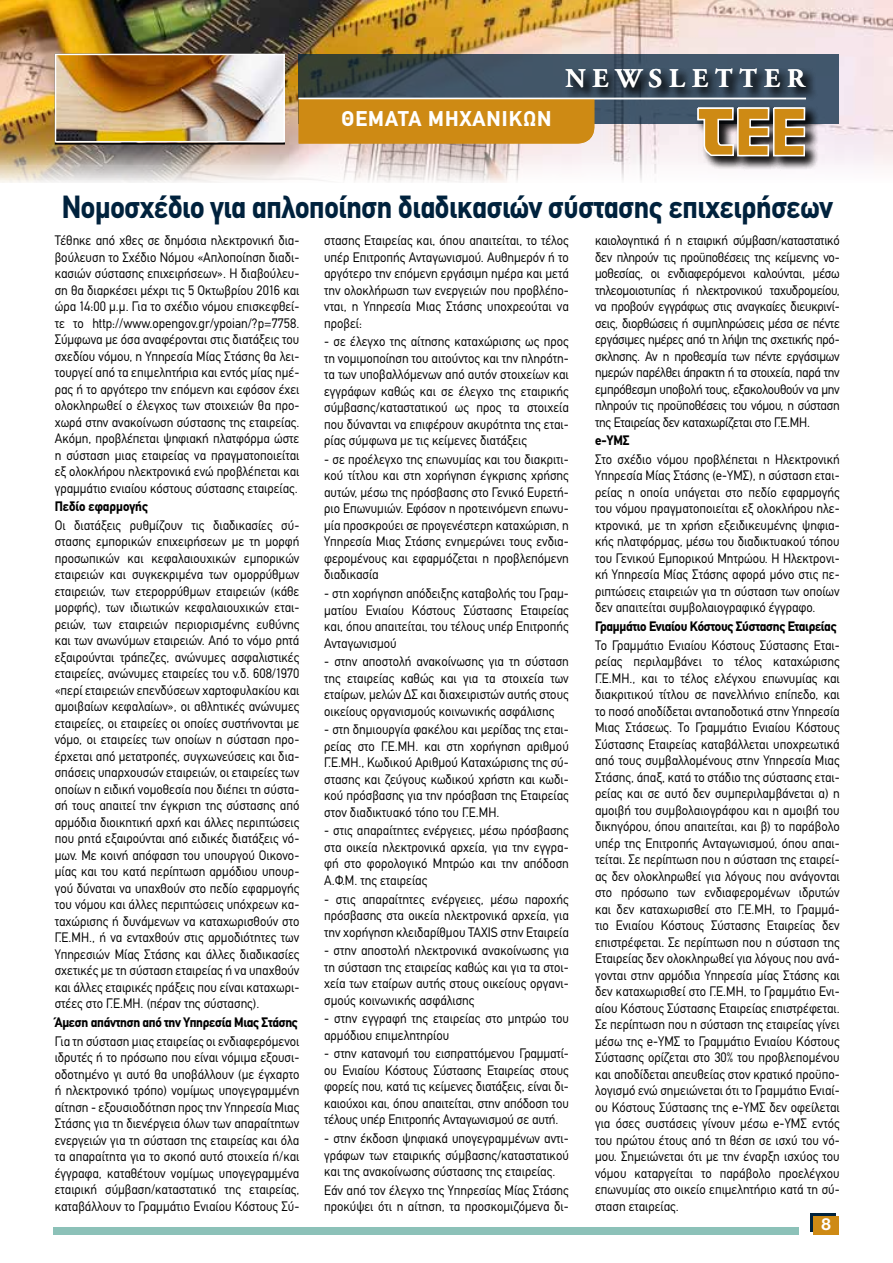
<style>
.page{position:relative;width:893px;height:1263px;background:#fff}
.page>*{position:absolute;margin:0;border:0;box-sizing:border-box;transform-origin:0 0}
.t1{font:700 31.5px "CF Din";letter-spacing:-.01em;color:#00223d;scale:.91 1}
.t2{font:700 27px "CF Garamond";letter-spacing:.26em;color:#fff}
.t3{font:700 21px "CF Din";letter-spacing:.05em;color:#fff}
.t4{font:700 18px "Helvetica Neue Greek";color:#fff}
.t5{font:13.5px/16.5px "CF Din";color:#000;text-align:justify;scale:.94 1}
.t6{font:700 13.5px "CF Din";letter-spacing:-.02em;color:#000;scale:.94 1}
.t7{font:700 13.5px "CF Din";color:#000;scale:.94 1}
</style>
<div class="page">
<img style="left:0;top:165px;width:781px;height:18px">
<img style="left:0;top:0;width:893px;height:165px">
<svg style="left:299px;top:54px;width:540px;height:69px;background:#3e4f5d"></svg>
<div style="left:55px;top:54px;width:230px;height:91px;border:2px solid #000"></div>
<div style="left:565px;top:67px;width:254px;height:35px;background:#000;opacity:.75"></div>
<div style="left:695px;top:105px;width:53px;height:65px;background:#000;opacity:.75"></div>
<div style="left:735px;top:105px;width:48px;height:65px;background:#000;opacity:.75"></div>
<div style="left:771px;top:105px;width:48px;height:65px;background:#000;opacity:.75"></div>
<svg style="left:696px;top:107px;width:110px;height:50px;background:#b69257"></svg>
<img style="left:58px;top:57px;width:224px;height:82px">
<div style="left:55px;top:54px;width:230px;height:88px;border:2px solid #fff"></div>
<div style="left:299px;top:99px;width:297px;height:45px;background:#ce8a14"></div>
<hr style="left:299px;top:98px;width:507px;height:1px;background:#fff">
<div style="left:810px;top:1214px;width:26px;height:18px;background:#00223d"></div>
<div style="left:813px;top:1216px;width:26px;height:18px;background:#ce8a14"></div>
<div style="left:53px;top:1227px;width:746px;height:7px;background:#8cc1b8"></div>
<h3 class="t3" style="left:342px;top:108px;width:211px">ΘΕΜΑΤΑ ΜΗΧΑΝΙΚΩΝ</h3>
<h2 class="t2" style="left:565px;top:65px;width:241px">NEWSLETTER</h2>
<h1 class="t1" style="left:62px;top:190px;width:849px">Νομοσχέδιο για απλοποίηση διαδικασιών σύστασης επιχειρήσεων</h1>
<p class="t5" style="left:55px;top:232px;width:262px">Τέθηκε από χθες σε δημόσια ηλεκτρονική δια&shy;βούλευση το Σχέδιο Νόμου «Απλοποίηση διαδι&shy;κασιών σύστασης επιχειρήσεων». Η διαβούλευ&shy;ση θα διαρκέσει μέχρι τις 5 Οκτωβρίου 2016 και ώρα 14:00 μ.μ. Για το σχέδιο νόμου επισκεφθεί&shy;τε το http://www.opengov.gr/ypoian/?p=7758.<br>Σύμφωνα με όσα αναφέρονται στις διατάξεις του σχεδίου νόμου, η Υπηρεσία Μίας Στάσης θα λει&shy;τουργεί από τα επιμελητήρια και εντός μίας ημέ&shy;ρας ή το αργότερο την επόμενη και εφόσον έχει ολοκληρωθεί ο έλεγχος των στοιχειών θα προ&shy;χωρά στην ανακοίνωση σύστασης της εταιρείας.<br>Ακόμη, προβλέπεται ψηφιακή πλατφόρμα ώστε η σύσταση μιας εταιρείας να πραγματοποιείται εξ ολοκλήρου ηλεκτρονικά ενώ προβλέπεται και γραμμάτιο ενιαίου κόστους σύστασης εταιρείας.</p>
<p class="t7" style="left:55px;top:499px;width:101px">Πεδίο εφαρμογής</p>
<p class="t5" style="left:55px;top:517px;width:262px">Οι διατάξεις ρυθμίζουν τις διαδικασίες σύ&shy;στασης εμπορικών επιχειρήσεων με τη μορφή προσωπικών και κεφαλαιουχικών εμπορικών εταιρειών και συγκεκριμένα των ομορρύθμων εταιρειών, των ετερορρύθμων εταιρειών (κάθε μορφής), των ιδιωτικών κεφαλαιουχικών εται&shy;ρειών, των εταιρειών περιορισμένης ευθύνης και των ανωνύμων εταιρειών. Από το νόμο ρητά εξαιρούνται τράπεζες, ανώνυμες ασφαλιστικές εταιρείες, ανώνυμες εταιρείες του ν.δ. 608/1970 «περί εταιρειών επενδύσεων χαρτοφυλακίου και αμοιβαίων κεφαλαίων», οι αθλητικές ανώνυμες εταιρείες, οι εταιρείες οι οποίες συστήνονται με νόμο, οι εταιρείες των οποίων η σύσταση προ&shy;έρχεται από μετατροπές, συγχωνεύσεις και δια&shy;σπάσεις υπαρχουσών εταιρειών, οι εταιρείες των οποίων η ειδική νομοθεσία που διέπει τη σύστα&shy;σή τους απαιτεί την έγκριση της σύστασης από αρμόδια διοικητική αρχή και άλλες περιπτώσεις που ρητά εξαιρούνται από ειδικές διατάξεις νό&shy;μων. Με κοινή απόφαση του υπουργού Οικονο&shy;μίας και του κατά περίπτωση αρμόδιου υπουρ&shy;γού δύναται να υπαχθούν στο πεδίο εφαρμογής του νόμου και άλλες περιπτώσεις υπόχρεων κα&shy;ταχώρισης ή δυνάμενων να καταχωρισθούν στο Γ.Ε.ΜΗ., ή να ενταχθούν στις αρμοδιότητες των Υπηρεσιών Μίας Στάσης και άλλες διαδικασίες σχετικές με τη σύσταση εταιρείας ή να υπαχθούν και άλλες εταιρικές πράξεις που είναι καταχωρι&shy;στέες στο Γ.Ε.ΜΗ. (πέραν της σύστασης).</p>
<p class="t6" style="left:55px;top:1015px;width:260px">Άμεση απάντηση από την Υπηρεσία Μιας Στάσης</p>
<p class="t5" style="left:55px;top:1033px;width:262px">Για τη σύσταση μιας εταιρείας οι ενδιαφερόμενοι ιδρυτές ή το πρόσωπο που είναι νόμιμα εξουσι&shy;οδοτημένο γι αυτό θα υποβάλλουν (με έγχαρτο ή ηλεκτρονικό τρόπο) νομίμως υπογεγραμμένη αίτηση - εξουσιοδότηση προς την Υπηρεσία Μιας Στάσης για τη διενέργεια όλων των απαραίτητων ενεργειών για τη σύσταση της εταιρείας και όλα τα απαραίτητα για το σκοπό αυτό στοιχεία ή/και έγγραφα, καταθέτουν νομίμως υπογεγραμμένα εταιρική σύμβαση/καταστατικό της εταιρείας, καταβάλλουν το Γραμμάτιο Ενιαίου Κόστους Σύ-</p>
<p class="t5" style="left:324px;top:232px;width:262px">στασης Εταιρείας και, όπου απαιτείται, το τέλος υπέρ Επιτροπής Ανταγωνισμού. Αυθημερόν ή το αργότερο την επόμενη εργάσιμη ημέρα και μετά την ολοκλήρωση των ενεργειών που προβλέπο&shy;νται, η Υπηρεσία Μιας Στάσης υποχρεούται να προβεί:</p>
<p class="t5" style="left:324px;top:333px;width:262px">- σε έλεγχο της αίτησης καταχώρισης ως προς τη νομιμοποίηση του αιτούντος και την πληρότη&shy;τα των υποβαλλόμενων από αυτόν στοιχείων και εγγράφων καθώς και σε έλεγχο της εταιρικής σύμβασης/καταστατικού ως προς τα στοιχεία που δύνανται να επιφέρουν ακυρότητα της εται&shy;ρίας σύμφωνα με τις κείμενες διατάξεις</p>
<p class="t5" style="left:324px;top:451px;width:262px">- σε προέλεγχο της επωνυμίας και του διακριτι&shy;κού τίτλου και στη χορήγηση έγκρισης χρήσης αυτών, μέσω της πρόσβασης στο Γενικό Ευρετή&shy;ριο Επωνυμιών. Εφόσον η προτεινόμενη επωνυ&shy;μία προσκρούει σε προγενέστερη καταχώριση, η Υπηρεσία Μιας Στάσης ενημερώνει τους ενδια&shy;φερομένους και εφαρμόζεται η προβλεπόμενη διαδικασία</p>
<p class="t5" style="left:324px;top:585px;width:262px">- στη χορήγηση απόδειξης καταβολής του Γραμ&shy;ματίου Ενιαίου Κόστους Σύστασης Εταιρείας και, όπου απαιτείται, του τέλους υπέρ Επιτροπής Ανταγωνισμού</p>
<p class="t5" style="left:324px;top:653px;width:262px">- στην αποστολή ανακοίνωσης για τη σύσταση της εταιρείας καθώς και για τα στοιχεία των εταίρων, μελών ΔΣ και διαχειριστών αυτής στους οικείους οργανισμούς κοινωνικής ασφάλισης</p>
<p class="t5" style="left:324px;top:721px;width:262px">- στη δημιουργία φακέλου και μερίδας της εται&shy;ρείας στο Γ.Ε.ΜΗ. και στη χορήγηση αριθμού Γ.Ε.ΜΗ., Κωδικού Αριθμού Καταχώρισης της σύ&shy;στασης και ζεύγους κωδικού χρήστη και κωδι&shy;κού πρόσβασης για την πρόσβαση της Εταιρείας στον διαδικτυακό τόπο του Γ.Ε.ΜΗ.</p>
<p class="t5" style="left:324px;top:822px;width:262px">- στις απαραίτητες ενέργειες, μέσω πρόσβασης στα οικεία ηλεκτρονικά αρχεία, για την εγγρα&shy;φή στο φορολογικό Μητρώο και την απόδοση Α.Φ.Μ. της εταιρείας</p>
<p class="t5" style="left:324px;top:891px;width:262px">- στις απαραίτητες ενέργειες, μέσω παροχής πρόσβασης στα οικεία ηλεκτρονικά αρχεία, για την χορήγηση κλειδαρίθμου TAXIS στην Εταιρεία</p>
<p class="t5" style="left:324px;top:942px;width:262px">- στην αποστολή ηλεκτρονικά ανακοίνωσης για τη σύσταση της εταιρείας καθώς και για τα στοι&shy;χεία των εταίρων αυτής στους οικείους οργανι&shy;σμούς κοινωνικής ασφάλισης</p>
<p class="t5" style="left:324px;top:1010px;width:262px">- στην εγγραφή της εταιρείας στο μητρώο του αρμόδιου επιμελητηρίου</p>
<p class="t5" style="left:324px;top:1045px;width:262px">- στην κατανομή του εισπραττόμενου Γραμματί&shy;ου Ενιαίου Κόστους Σύστασης Εταιρείας στους φορείς που, κατά τις κείμενες διατάξεις, είναι δι&shy;καιούχοι και, όπου απαιτείται, στην απόδοση του τέλους υπέρ Επιτροπής Ανταγωνισμού σε αυτή.</p>
<p class="t5" style="left:324px;top:1130px;width:262px">- στην έκδοση ψηφιακά υπογεγραμμένων αντι&shy;γράφων των εταιρικής σύμβασης/καταστατικού και της ανακοίνωσης σύστασης της εταιρείας.</p>
<p class="t5" style="left:324px;top:1182px;width:262px">Εάν από τον έλεγχο της Υπηρεσίας Μίας Στάσης προκύψει ότι η αίτηση, τα προσκομιζόμενα δι-</p>
<p class="t5" style="left:595px;top:232px;width:262px">καιολογητικά ή η εταιρική σύμβαση/καταστατικό δεν πληρούν τις προϋποθέσεις της κείμενης νο&shy;μοθεσίας, οι ενδιαφερόμενοι καλούνται, μέσω τηλεομοιοτυπίας ή ηλεκτρονικού ταχυδρομείου, να προβούν εγγράφως στις αναγκαίες διευκρινί&shy;σεις, διορθώσεις ή συμπληρώσεις μέσα σε πέντε εργάσιμες ημέρες από τη λήψη της σχετικής πρό&shy;σκλησης. Αν η προθεσμία των πέντε εργάσιμων ημερών παρέλθει άπρακτη ή τα στοιχεία, παρά την εμπρόθεσμη υποβολή τους, εξακολουθούν να μην πληρούν τις προϋποθέσεις του νόμου, η σύσταση της Εταιρείας δεν καταχωρίζεται στο Γ.Ε.ΜΗ.</p>
<p class="t6" style="left:595px;top:433px;width:38px">e-ΥΜΣ</p>
<p class="t5" style="left:595px;top:451px;width:262px">Στο σχέδιο νόμου προβλέπεται η Ηλεκτρονική Υπηρεσία Μίας Στάσης (e-ΥΜΣ), η σύσταση εται&shy;ρείας η οποία υπάγεται στο πεδίο εφαρμογής του νόμου πραγματοποιείται εξ ολοκλήρου ηλε&shy;κτρονικά, με τη χρήση εξειδικευμένης ψηφια&shy;κής πλατφόρμας, μέσω του διαδικτυακού τόπου του Γενικού Εμπορικού Μητρώου. Η Ηλεκτρονι&shy;κή Υπηρεσία Μίας Στάσης αφορά μόνο στις πε&shy;ριπτώσεις εταιρειών για τη σύσταση των οποίων δεν απαιτείται συμβολαιογραφικό έγγραφο.</p>
<p class="t6" style="left:595px;top:619px;width:259px">Γραμμάτιο Ενιαίου Κόστους Σύστασης Εταιρείας</p>
<p class="t5" style="left:595px;top:637px;width:262px">Το Γραμμάτιο Ενιαίου Κόστους Σύστασης Εται&shy;ρείας περιλαμβάνει το τέλος καταχώρισης Γ.Ε.ΜΗ., και το τέλος ελέγχου επωνυμίας και διακριτικού τίτλου σε πανελλήνιο επίπεδο, και το ποσό αποδίδεται ανταποδοτικά στην Υπηρεσία Μιας Στάσεως. Το Γραμμάτιο Ενιαίου Κόστους Σύστασης Εταιρείας καταβάλλεται υποχρεωτικά από τους συμβαλλομένους στην Υπηρεσία Μιας Στάσης, άπαξ, κατά το στάδιο της σύστασης εται&shy;ρείας και σε αυτό δεν συμπεριλαμβάνεται α) η αμοιβή του συμβολαιογράφου και η αμοιβή του δικηγόρου, όπου απαιτείται, και β) το παράβολο υπέρ της Επιτροπής Ανταγωνισμού, όπου απαι&shy;τείται. Σε περίπτωση που η σύσταση της εταιρεί&shy;ας δεν ολοκληρωθεί για λόγους που ανάγονται στο πρόσωπο των ενδιαφερομένων ιδρυτών και δεν καταχωρισθεί στο Γ.Ε.ΜΗ, το Γραμμά&shy;τιο Ενιαίου Κόστους Σύστασης Εταιρείας δεν επιστρέφεται. Σε περίπτωση που η σύσταση της Εταιρείας δεν ολοκληρωθεί για λόγους που ανά&shy;γονται στην αρμόδια Υπηρεσία μίας Στάσης και δεν καταχωρισθεί στο Γ.Ε.ΜΗ, το Γραμμάτιο Ενι&shy;αίου Κόστους Σύστασης Εταιρείας επιστρέφεται.<br>Σε περίπτωση που η σύσταση της εταιρείας γίνει μέσω της e-ΥΜΣ το Γραμμάτιο Ενιαίου Κόστους Σύστασης ορίζεται στο 30% του προβλεπομένου και αποδίδεται απευθείας στον κρατικό προϋπο&shy;λογισμό ενώ σημειώνεται ότι το Γραμμάτιο Ενιαί&shy;ου Κόστους Σύστασης της e-ΥΜΣ δεν οφείλεται για όσες συστάσεις γίνουν μέσω e-ΥΜΣ εντός του πρώτου έτους από τη θέση σε ισχύ του νό&shy;μου. Σημειώνεται ότι με την έναρξη ισχύος του νόμου καταργείται το παράβολο προελέγχου επωνυμίας στο οικείο επιμελητήριο κατά τη σύ&shy;σταση εταιρείας.</p>
<h3 class="t4" style="left:821px;top:1215px;width:11px">8</h3>
</div>
